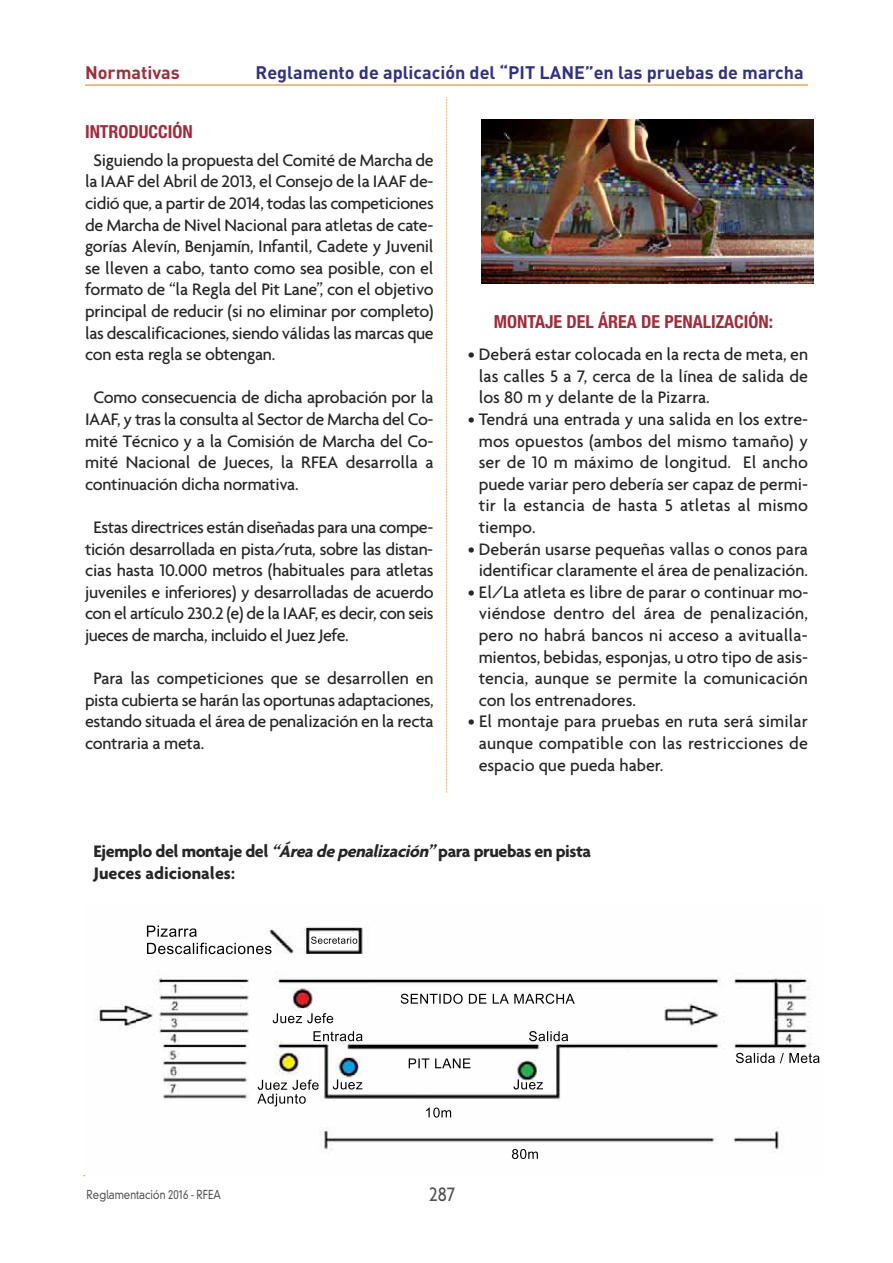
<style>
.page{position:relative;width:893px;height:1263px;background:#fff}
.page>*{position:absolute;margin:0;border:0;box-sizing:border-box;transform-origin:0 0}
.t1{font:500 21px "Agenda";color:#525152;scale:.85 1}
.t2{font:500 18px/21.6px "Agenda";letter-spacing:-.005em;color:#272627;text-align:justify}
.t3{font:700 18px/21.6px "Agenda";letter-spacing:-.025em;color:#272627}
.t4{font:700 18px "DIN";color:#313185}
.t5{font:700 condensed 18px "Helvetica Neue";color:#9e2e3c}
.t6{font:700 18px "DIN";color:#9e2e3c}
.t7{font:300 12px "DIN Neuzeit Grotesk";color:#525152;scale:.85 1}
.s1{font-style:italic}
.s2{font-family:"Agenda";font-weight:500}
</style>
<div class="page">
<hr style="left:85px;top:85px;width:723px;height:1px;background:#e87a0a">
<hr style="left:84px;top:1175px;width:722px;height:1px;background:#e87a0a">
<svg style="left:446px;top:97px;width:1px;height:696px"></svg>
<img style="left:85px;top:926px;width:731px;height:250px">
<img style="left:147px;top:925px;width:51px;height:29px">
<img style="left:311px;top:936px;width:46px;height:8px">
<img style="left:273px;top:1013px;width:60px;height:10px">
<img style="left:313px;top:1031px;width:50px;height:10px">
<img style="left:333px;top:1079px;width:29px;height:10px">
<img style="left:257px;top:1080px;width:62px;height:26px">
<img style="left:513px;top:1079px;width:30px;height:10px">
<img style="left:529px;top:1031px;width:39px;height:10px">
<img style="left:736px;top:1053px;width:84px;height:10px">
<img style="left:401px;top:994px;width:174px;height:10px">
<img style="left:409px;top:1058px;width:61px;height:10px">
<img style="left:426px;top:1107px;width:25px;height:10px">
<img style="left:512px;top:1149px;width:26px;height:10px">
<img style="left:481px;top:120px;width:333px;height:163px">
<p class="t6" style="left:85px;top:66px;width:96px">Normativas</p>
<p class="t4" style="left:256px;top:66px;width:550px">Reglamento de aplicación del “PIT LANE”en las pruebas de marcha</p>
<p class="t5" style="left:85px;top:125px;width:109px">INTRODUCCIÓN</p>
<p class="t2" style="left:85px;top:150px;width:350px;text-indent:9px">Siguiendo la propuesta del Comité de Marcha de la IAAF del Abril de 2013, el Consejo de la IAAF de&shy;cidió que, a partir de 2014, todas las competiciones de Marcha de Nivel Nacional para atletas de cate&shy;gorías Alevín, Benjamín, Infantil, Cadete y Juvenil se lleven a cabo, tanto como sea posible, con el formato de “la Regla del Pit Lane”, con el objetivo principal de reducir (si no eliminar por completo) las descalificaciones, siendo válidas las marcas que con esta regla se obtengan.</p>
<p class="t2" style="left:85px;top:388px;width:350px;text-indent:9px">Como consecuencia de dicha aprobación por la IAAF, y tras la consulta al Sector de Marcha del Co&shy;mité Técnico y a la Comisión de Marcha del Co&shy;mité Nacional de Jueces, la RFEA desarrolla a continuación dicha normativa.</p>
<p class="t2" style="left:85px;top:518px;width:350px;text-indent:9px">Estas directrices están diseñadas para una compe&shy;tición desarrollada en pista/ruta, sobre las distan&shy;cias hasta 10.000 metros (habituales para atletas juveniles e inferiores) y desarrolladas de acuerdo con el artículo 230.2 (e) de la IAAF, es decir, con seis jueces de marcha, incluido el Juez Jefe.</p>
<p class="t2" style="left:85px;top:669px;width:350px;text-indent:9px">Para las competiciones que se desarrollen en pista cubierta se harán las oportunas adaptaciones, estando situada el área de penalización en la recta contraria a meta.</p>
<p class="t5" style="left:494px;top:315px;width:281px">MONTAJE DEL ÁREA DE PENALIZACIÓN:</p>
<p class="t2" style="left:479px;top:345px;width:331px;text-indent:-11px">• Deberá estar colocada en la recta de meta, en las calles 5 a 7, cerca de la línea de salida de los 80 m y delante de la Pizarra.</p>
<p class="t2" style="left:479px;top:410px;width:331px;text-indent:-11px">• Tendrá una entrada y una salida en los extre&shy;mos opuestos (ambos del mismo tamaño) y ser de 10 m máximo de longitud. El ancho puede variar pero debería ser capaz de permi&shy;tir la estancia de hasta 5 atletas al mismo tiempo.</p>
<p class="t2" style="left:468px;top:539px;width:342px;text-align:center">• Deberán usarse pequeñas vallas o conos para identificar claramente el área de penalización.</p>
<p class="t2" style="left:479px;top:582px;width:331px;text-indent:-11px">• El/La atleta es libre de parar o continuar mo&shy;viéndose dentro del área de penalización, pero no habrá bancos ni acceso a avitualla&shy;mientos, bebidas, esponjas, u otro tipo de asis&shy;tencia, aunque se permite la comunicación con los entrenadores.</p>
<p class="t2" style="left:479px;top:712px;width:331px;text-indent:-11px">• El montaje para pruebas en ruta será similar aunque compatible con las restricciones de espacio que pueda haber.</p>
<p class="t3" style="left:94px;top:842px;width:499px">Ejemplo del montaje del <span class="s1">“Área de penalización”</span>para pruebas en pista<br>Jueces adicionales:</p>
<p class="t7" style="left:87px;top:1190px;width:160px">Reglamentación 2016 <span class="s2">-</span> RFEA</p>
<p class="t1" style="left:429px;top:1186px;width:32px">287</p>
</div>
